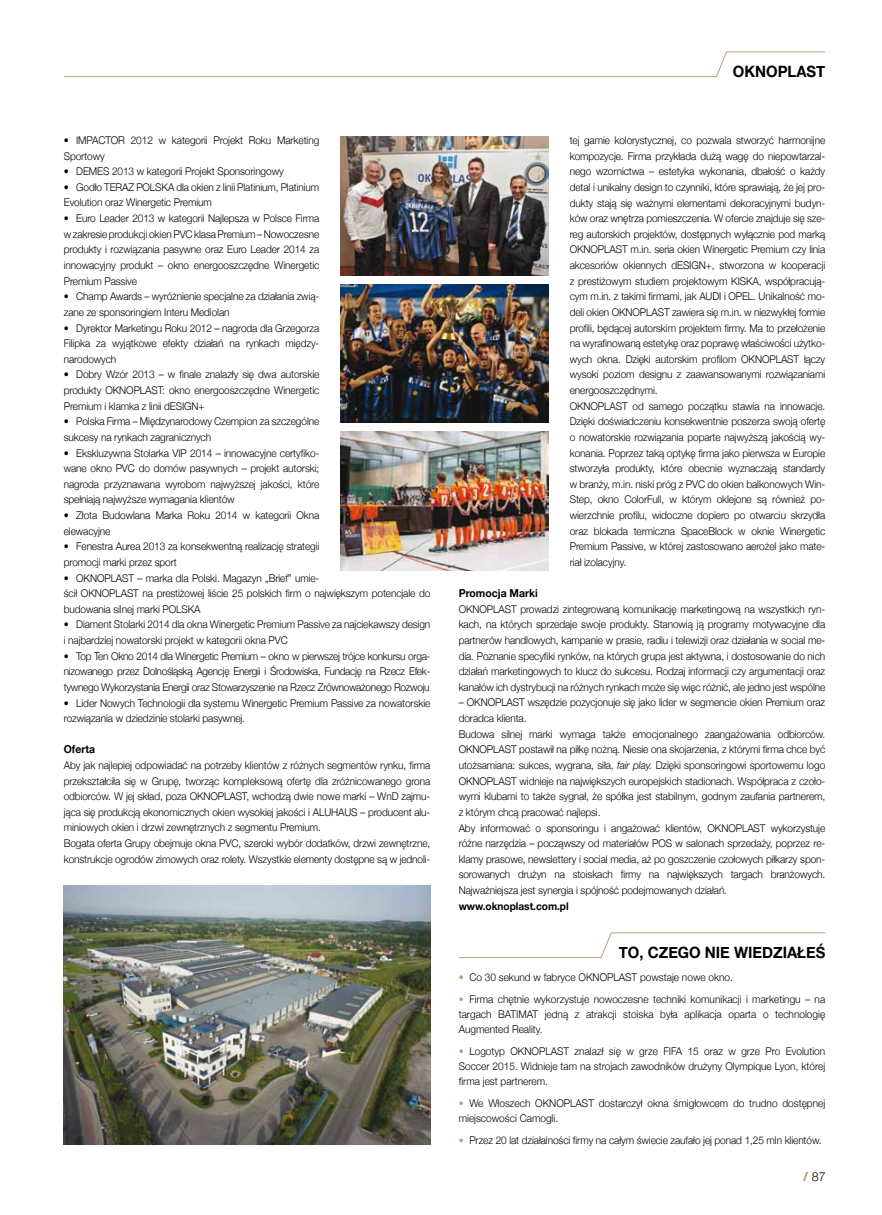
<style>
.page{position:relative;width:882px;height:1215px;background:#fff}
.page>*{position:absolute;margin:0;border:0;box-sizing:border-box;transform-origin:0 0}
.t1{font:700 15.62px "Helvetica Neue";color:#000;scale:.95 1}
.t2{font:300 12.5px "Helvetica Neue";color:#000}
.t3{font:700 11px "Helvetica Neue";color:#000;scale:.95 1}
.t4{font:300 10.62px/15.6px "Helvetica Neue";letter-spacing:-.01em;color:#000;scale:.95 1}
.t5{font:700 10.62px "Helvetica Neue";color:#000;scale:.95 1}
.s1{font-style:italic}
.s2{color:#bda071}
.s3{font-family:"Helvetica Neue LT Pro";font-weight:800;color:#bda071}
</style>
<div class="page">
<svg style="left:63px;top:51px;width:763px;height:26px"></svg>
<svg style="left:458px;top:932px;width:368px;height:26px"></svg>
<img style="left:341px;top:432px;width:207px;height:138px">
<img style="left:341px;top:136px;width:207px;height:139px">
<img style="left:64px;top:886px;width:366px;height:258px">
<img style="left:341px;top:284px;width:207px;height:139px">
<p class="t4" style="left:64px;top:132px;width:270px">• IMPACTOR 2012 w kategorii Projekt Roku Marketing<br>Sportowy</p>
<p class="t4" style="left:64px;top:163px;width:233px">• DEMES 2013 w kategorii Projekt Sponsoringowy</p>
<p class="t4" style="left:64px;top:179px;width:270px">• Godło TERAZ POLSKA dla okien z linii Platinium, Platinium<br>Evolution oraz Winergetic Premium</p>
<p class="t4" style="left:64px;top:210px;width:270px;text-align:justify">• Euro Leader 2013 w kategorii Najlepsza w Polsce Firma w zakresie produkcji okien PVC klasa Premium – Nowoczesne produkty i rozwiązania pasywne oraz Euro Leader 2014 za innowacyjny produkt – okno energooszczędne Winergetic Premium Passive</p>
<p class="t4" style="left:64px;top:288px;width:270px">• Champ Awards – wyróżnienie specjalne za działania zwią&shy;zane ze sponsoringiem Interu Mediolan</p>
<p class="t4" style="left:64px;top:320px;width:270px;text-align:justify">• Dyrektor Marketingu Roku 2012 – nagroda dla Grzegorza Filipka za wyjątkowe efekty działań na rynkach między&shy;narodowych</p>
<p class="t4" style="left:64px;top:367px;width:270px;text-align:justify">• Dobry Wzór 2013 – w finale znalazły się dwa autorskie produkty OKNOPLAST: okno energooszczędne Winergetic Premium i klamka z linii dESIGN+</p>
<p class="t4" style="left:64px;top:413px;width:270px">• Polska Firma – Międzynarodowy Czempion za szczególne sukcesy na rynkach zagranicznych</p>
<p class="t4" style="left:64px;top:445px;width:270px;text-align:justify">• Ekskluzywna Stolarka VIP 2014 – innowacyjne certyfiko&shy;wane okno PVC do domów pasywnych – projekt autorski; nagroda przyznawana wyrobom najwyższej jakości, które spełniają najwyższe wymagania klientów</p>
<p class="t4" style="left:64px;top:507px;width:270px">• Złota Budowlana Marka Roku 2014 w kategorii Okna elewacyjne</p>
<p class="t4" style="left:64px;top:539px;width:270px">• Fenestra Aurea 2013 za konsekwentną realizację strategii promocji marki przez sport</p>
<p class="t4" style="left:64px;top:570px;width:387px">• OKNOPLAST – marka dla Polski. Magazyn „Brief” umie-<br>ścił OKNOPLAST na prestiżowej liście 25 polskich firm o największym potencjale do budowania silnej marki POLSKA</p>
<p class="t4" style="left:64px;top:617px;width:387px">• Diament Stolarki 2014 dla okna Winergetic Premium Passive za najciekawszy design i najbardziej nowatorski projekt w kategorii okna PVC</p>
<p class="t4" style="left:64px;top:648px;width:387px;text-align:justify">• Top Ten Okno 2014 dla Winergetic Premium – okno w pierwszej trójce konkursu orga&shy;nizowanego przez Dolnośląską Agencję Energii i Środowiska, Fundację na Rzecz Efek&shy;tywnego Wykorzystania Energii oraz Stowarzyszenie na Rzecz Zrównoważonego Rozwoju</p>
<p class="t4" style="left:64px;top:695px;width:387px">• Lider Nowych Technologii dla systemu Winergetic Premium Passive za nowatorskie rozwiązania w dziedzinie stolarki pasywnej.</p>
<p class="t3" style="left:64px;top:743px;width:34px">Oferta</p>
<p class="t4" style="left:64px;top:757px;width:387px">Aby jak najlepiej odpowiadać na potrzeby klientów z różnych segmentów rynku, firma przekształciła się w Grupę, tworząc kompleksową ofertę dla zróżnicowanego grona odbiorców. W jej skład, poza OKNOPLAST, wchodzą dwie nowe marki – WnD zajmu&shy;jąca się produkcją ekonomicznych okien wysokiej jakości i ALUHAUS – producent alu&shy;miniowych okien i drzwi zewnętrznych z segmentu Premium.<br>Bogata oferta Grupy obejmuje okna PVC, szeroki wybór dodatków, drzwi zewnętrzne, konstrukcje ogrodów zimowych oraz rolety. Wszystkie elementy dostępne są w jednoli-</p>
<h1 class="t1" style="left:733px;top:62px;width:99px">okno plast</h1>
<p class="t4" style="left:570px;top:132px;width:270px">tej gamie kolorystycznej, co pozwala stworzyć harmonijne kompozycje. Firma przykłada dużą wagę do niepowtarzal&shy;nego wzornictwa – estetyka wykonania, dbałość o każdy detal i unikalny design to czynniki, które sprawiają, że jej pro&shy;dukty stają się ważnymi elementami dekoracyjnymi budyn&shy;ków oraz wnętrza pomieszczenia. W ofercie znajduje się sze&shy;reg autorskich projektów, dostępnych wyłącznie pod marką OKNOPLAST m.in. seria okien Winergetic Premium czy linia akcesoriów okiennych dESIGN+, stworzona w kooperacji z prestiżowym studiem projektowym KISKA, współpracują&shy;cym m.in. z takimi firmami, jak AUDI i OPEL. Unikalność mo&shy;deli okien OKNOPLAST zawiera się m.in. w niezwykłej formie profili, będącej autorskim projektem firmy. Ma to przełożenie na wyrafinowaną estetykę oraz poprawę właściwości użytko&shy;wych okna. Dzięki autorskim profilom OKNOPLAST łączy wysoki poziom designu z zaawansowanymi rozwiązaniami energooszczędnymi.<br>OKNOPLAST od samego początku stawia na innowacje.<br>Dzięki doświadczeniu konsekwentnie poszerza swoją ofertę o nowatorskie rozwiązania poparte najwyższą jakością wy&shy;konania. Poprzez taką optykę firma jako pierwsza w Europie stworzyła produkty, które obecnie wyznaczają standardy w branży, m.in. niski próg z PVC do okien balkonowych Win-Step, okno ColorFull, w którym oklejone są również po&shy;wierzchnie profilu, widoczne dopiero po otwarciu skrzydła oraz blokada termiczna SpaceBlock w oknie Winergetic Premium Passive, w której zastosowano aerożel jako mate&shy;riał izolacyjny.</p>
<p class="t3" style="left:459px;top:586px;width:85px">Promocja Marki</p>
<p class="t4" style="left:459px;top:601px;width:387px;text-align:justify">OKNOPLAST prowadzi zintegrowaną komunikację marketingową na wszystkich ryn&shy;kach, na których sprzedaje swoje produkty. Stanowią ją programy motywacyjne dla partnerów handlowych, kampanie w prasie, radiu i telewizji oraz działania w social me&shy;dia. Poznanie specyfiki rynków, na których grupa jest aktywna, i dostosowanie do nich działań marketingowych to klucz do sukcesu. Rodzaj informacji czy argumentacji oraz kanałów ich dystrybucji na różnych rynkach może się więc różnić, ale jedno jest wspólne</p>
<p class="t4" style="left:459px;top:695px;width:387px">– OKNOPLAST wszędzie pozycjonuje się jako lider w segmencie okien Premium oraz doradca klienta.<br>Budowa silnej marki wymaga także emocjonalnego zaangażowania odbiorców.<br>OKNOPLAST postawił na piłkę nożną. Niesie ona skojarzenia, z którymi firma chce być utożsamiana: sukces, wygrana, siła, <span class="s1">fair play.</span> Dzięki sponsoringowi sportowemu logo OKNOPLAST widnieje na największych europejskich stadionach. Współpraca z czoło&shy;wymi klubami to także sygnał, że spółka jest stabilnym, godnym zaufania partnerem, z którym chcą pracować najlepsi.<br>Aby informować o sponsoringu i angażować klientów, OKNOPLAST wykorzystuje różne narzędzia – począwszy od materiałów POS w salonach sprzedaży, poprzez re&shy;klamy prasowe, newslettery i social media, aż po goszczenie czołowych piłkarzy spon&shy;sorowanych drużyn na stoiskach firmy na największych targach branżowych.<br>Najważniejsza jest synergia i spójność podejmowanych działań.</p>
<p class="t5" style="left:459px;top:899px;width:117px">www.oknoplast.com.pl</p>
<h1 class="t1" style="left:619px;top:943px;width:219px">TO, CZEGO NIE WIEDZIAŁEŚ</h1>
<p class="t4" style="left:459px;top:969px;width:290px"><span class="s2">•</span> Co 30 sekund w fabryce OKNOPLAST powstaje nowe okno.</p>
<p class="t4" style="left:459px;top:991px;width:387px;line-height:15px;text-align:justify"><span class="s2">•</span> Firma chętnie wykorzystuje nowoczesne techniki komunikacji i marketingu – na targach BATIMAT jedną z atrakcji stoiska była aplikacja oparta o technologię Augmented Reality.</p>
<p class="t4" style="left:459px;top:1044px;width:387px;line-height:15px;text-align:justify"><span class="s2">•</span> Logotyp OKNOPLAST znalazł się w grze FIFA 15 oraz w grze Pro Evolution Soccer 2015. Widnieje tam na strojach zawodników drużyny Olympique Lyon, której firma jest partnerem.</p>
<p class="t4" style="left:459px;top:1096px;width:387px;line-height:15px"><span class="s2">•</span> We Włoszech OKNOPLAST dostarczył okna śmigłowcem do trudno dostępnej miejscowości Camogli.</p>
<p class="t4" style="left:459px;top:1132px;width:384px"><span class="s2">•</span> Przez 20 lat działalności firmy na całym świecie zaufało jej ponad 1,25 mln klientów.</p>
<p class="t2" style="left:803px;top:1169px;width:24px"><span class="s3">/</span> 87</p>
</div>
